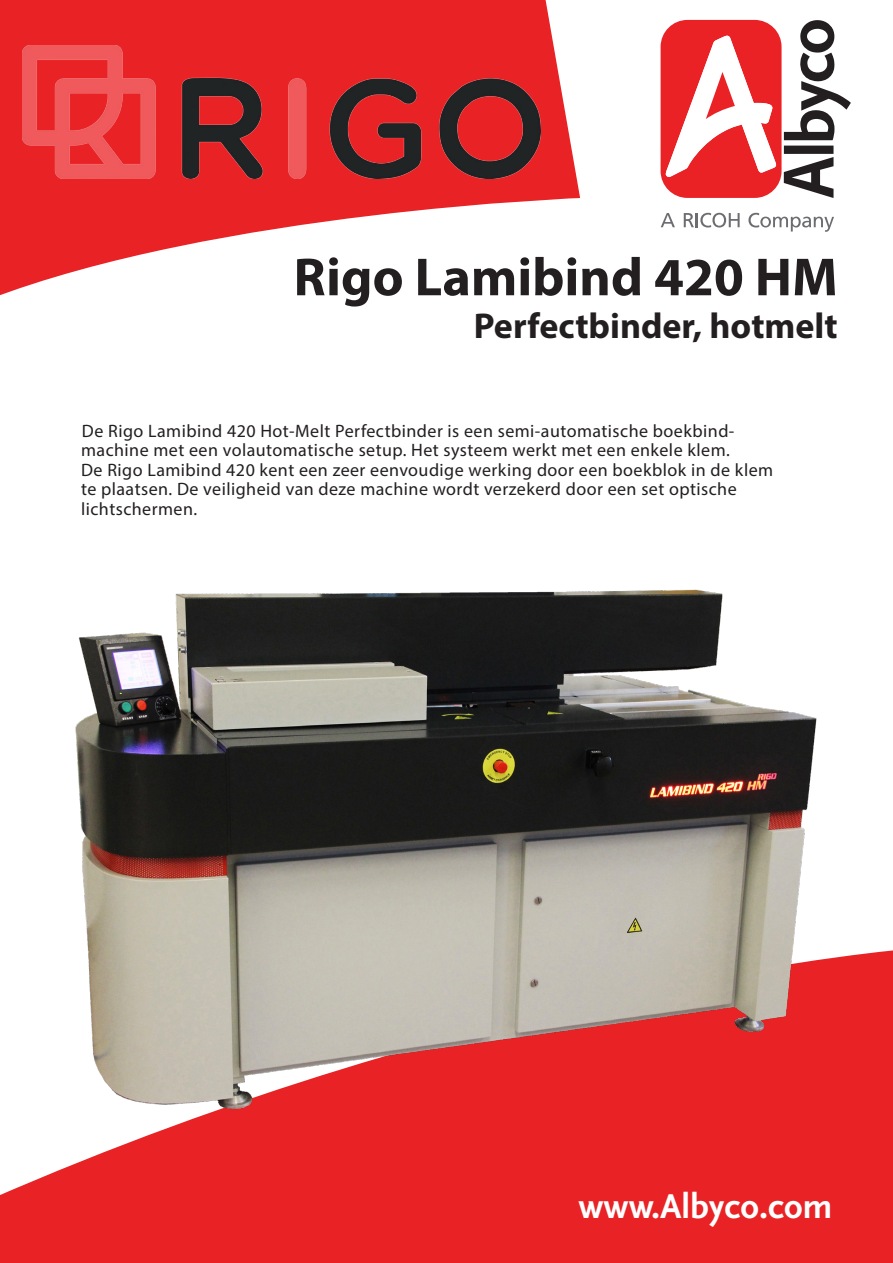
<style>
.page{position:relative;width:893px;height:1263px;background:#fff}
.page>*{position:absolute;margin:0;border:0;box-sizing:border-box;transform-origin:0 0}
.t1{font:700 54px "Myriad Pro";color:#231f20}
.t2{font:700 36px "Myriad Pro";color:#231f20}
.t3{font:36px "Scala Sans Bold LF";color:#fff}
.Benefits-copertina{font:18px/19.5px "Myriad Pro";letter-spacing:.025em;color:#231f20}
</style>
<div class="page">
<svg style="left:0;top:0;width:580px;height:295px;fill:#e92325"></svg>
<svg style="left:0;top:950px;width:893px;height:313px;fill:#e92325"></svg>
<svg style="left:661px;top:20px;width:190px;height:178px"></svg>
<svg style="left:661px;top:213px;width:14px;height:14px"></svg>
<svg style="left:684px;top:213px;width:56px;height:14px"></svg>
<svg style="left:748px;top:213px;width:86px;height:19px"></svg>
<img style="left:23px;top:45px;width:517px;height:134px">
<img style="left:73px;top:589px;width:757px;height:546px">
<p class="t1" style="left:294px;top:242px;width:546px">Rigo Lamibind 420 HM</p>
<p class="t2" style="left:474px;top:303px;width:365px">Perfectbinder, hotmelt</p>
<p class="Benefits-copertina" style="left:81px;top:421px;width:694px">De Rigo Lamibind 420 Hot-Melt Perfectbinder is een semi-automatische boekbind&shy;machine met een volautomatische setup. Het systeem werkt met een enkele klem.<br>De Rigo Lamibind 420 kent een zeer eenvoudige werking door een boekblok in de klem te plaatsen. De veiligheid van deze machine wordt verzekerd door een set optische lichtschermen.</p>
<p class="t3" style="left:578px;top:1187px;width:256px">www.Albyco.com</p>
</div>
